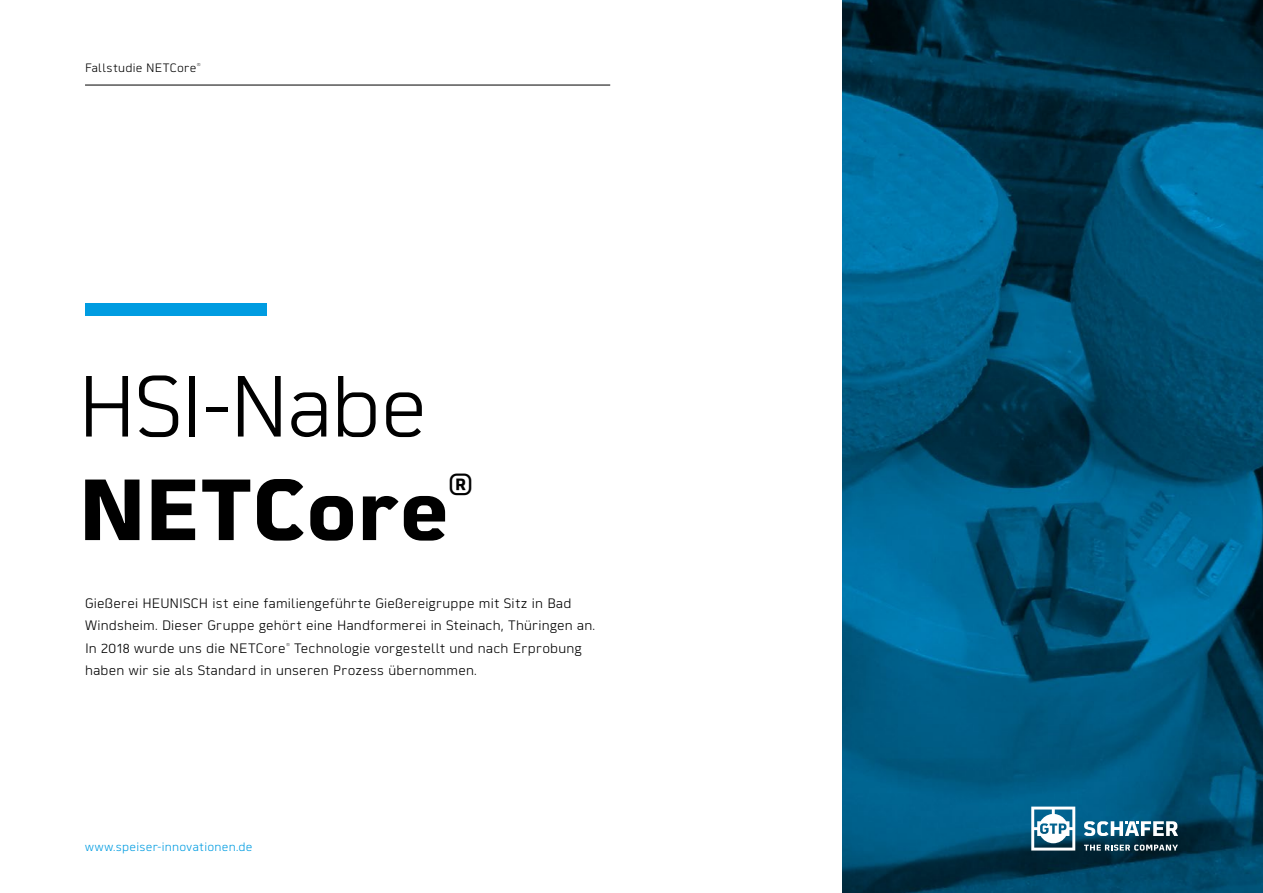
<style>
.page{position:relative;width:1263px;height:893px;background:#fff}
.page>*{position:absolute;margin:0;border:0;box-sizing:border-box;transform-origin:0 0}
.t1{font:300 85.5px "Martian B";letter-spacing:-.02em;color:#000}
.t2{font:700 85.5px "Martian B";letter-spacing:-.005em;color:#000}
.t3{font:700 30px "Martian B";color:#000}
.t4{font:300 13.5px/22.5px "Martian B";letter-spacing:.015em;color:#000}
.t5{font:300 12px "Martian B";letter-spacing:.02em;color:#009ce1}
.t6{font:300 12px "Martian B";letter-spacing:.02em;color:#000}
.t7{font:300 4.2px "Martian B";color:#000}
</style>
<div class="page">
<hr style="left:85px;top:85px;width:525px;height:1px;background:#000">
<img style="left:842px;top:0;width:421px;height:893px">
<div style="left:85px;top:303px;width:182px;height:12px;background:#009ce1"></div>
<svg style="left:1084px;top:821px;width:94px;height:15px"></svg>
<svg style="left:1084px;top:845px;width:94px;height:6px"></svg>
<svg style="left:1031px;top:807px;width:44px;height:43px"></svg>
<p class="t6" style="left:85px;top:59px;width:113px">Fallstudie NETCore</p>
<p class="t7" style="left:197px;top:61px;width:5px">®</p>
<h1 class="t1" style="left:77px;top:341px;width:352px">HSI-Nabe</h1>
<h1 class="t2" style="left:77px;top:442px;width:374px">NETCore</h1>
<h2 class="t3" style="left:448px;top:461px;width:26px">®</h2>
<p class="t4" style="left:85px;top:591px;width:512px">Gießerei HEUNISCH ist eine familiengeführte Gießereigruppe mit Sitz in Bad<br>Windsheim. Dieser Gruppe gehört eine Handformerei in Steinach, Thüringen an.<br>In 2018 wurde uns die NETCore</p>
<p class="t4" style="left:85px;top:636px;width:498px;text-indent:209px">Technologie vorgestellt und nach Erprobung haben wir sie als Standard in unseren Prozess übernommen.</p>
<p class="t7" style="left:286px;top:642px;width:5px">®</p>
<p class="t5" style="left:85px;top:837px;width:169px">www.speiser-innovationen.de</p>
</div>
